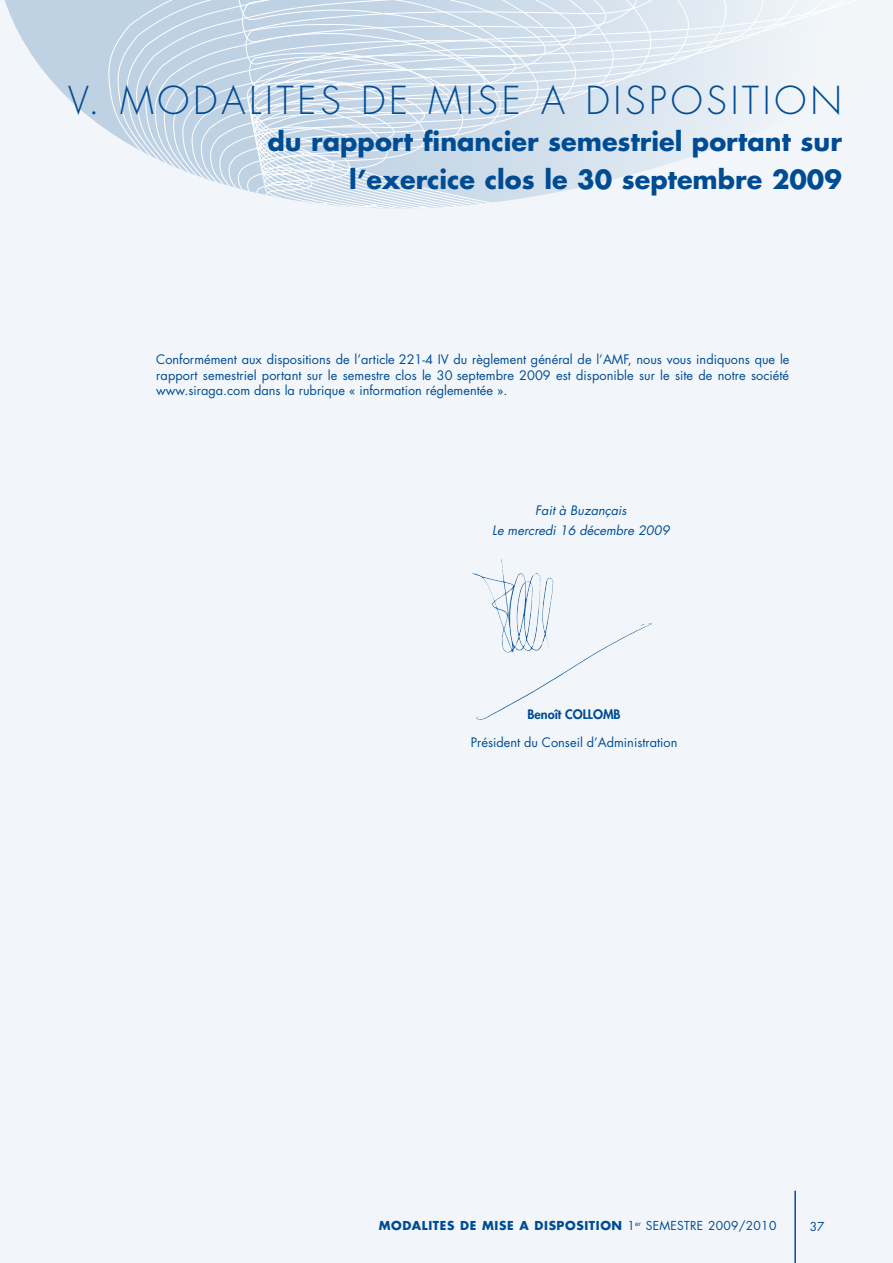
<style>
.page{position:relative;width:893px;height:1263px;background:#f2f6fa}
.page>*{position:absolute;margin:0;border:0;box-sizing:border-box;transform-origin:0 0}
.t1{font:300 37.5px "Futura LT";letter-spacing:.1em;color:#004c93}
.t2{font:700 25.5px/37.5px "Futura LT";color:#004c93;text-align:right}
.t3{font:12.75px/15.8px "Futura LT";color:#004c93;text-align:justify}
.t4{font:italic 12.75px/20px "Futura LT";color:#004c93;text-align:center}
.t5{font:800 12.75px "Futura LT";color:#004c93}
.t6{font:700 12px "Futura LT";letter-spacing:.05em;color:#004c93}
.t7{font:12px "Futura LT";color:#004c93}
.s1{font-weight:400}
</style>
<div class="page">
<svg style="left:5px;top:0;width:103px;height:131px"></svg>
<svg style="left:145px;top:0;width:9px;height:158px"></svg>
<svg style="left:154px;top:0;width:701px;height:162px"></svg>
<svg style="left:164px;top:0;width:668px;height:166px"></svg>
<svg style="left:173px;top:0;width:609px;height:170px"></svg>
<svg style="left:182px;top:0;width:549px;height:174px"></svg>
<svg style="left:192px;top:0;width:489px;height:177px;background:#dbe6f0"></svg>
<svg style="left:201px;top:0;width:429px;height:187px;background:#d2dfec"></svg>
<svg style="left:210px;top:24px;width:370px;height:173px"></svg>
<svg style="left:219px;top:52px;width:310px;height:152px"></svg>
<svg style="left:229px;top:81px;width:250px;height:128px"></svg>
<img style="left:472px;top:559px;width:31px;height:60px">
<hr style="left:794px;top:1191px;width:2px;height:72px;background:#004c93">
<h1 class="t1" style="left:68px;top:77px;width:775px">V. MODALITES DE MISE A DISPOSITION</h1>
<h2 class="t2" style="left:267px;top:122px;width:576px">du rapport financier semestriel portant sur l’exercice clos le 30 septembre 2009</h2>
<p class="t3" style="left:156px;top:351px;width:457px">Conformément aux dispositions de l’article 221-4 IV du règlement général de l’AMF</p>
<p class="t3" style="left:156px;top:351px;width:635px;text-indent:471px">, nous vous indiquons que le rapport semestriel portant sur le semestre clos le 30 septembre 2009 est disponible sur le site de notre société www.siraga.com dans la rubrique « information réglementée ».</p>
<p class="t4" style="left:492px;top:501px;width:179px">Fait à Buzançais<br>Le mercredi 16 décembre 2009</p>
<p class="t5" style="left:527px;top:706px;width:95px">Benoît COLLOMB</p>
<p class="t3" style="left:471px;top:735px;width:208px">Président du Conseil d’Administration</p>
<p class="t6" style="left:379px;top:1217px;width:399px">MODALITES DE MISE A DISPOSITION <span class="s1">1</span><sup>er</sup> <span class="s1">semestre 2009/2010</span></p>
<p class="t7" style="left:810px;top:1219px;width:16px">37</p>
</div>
